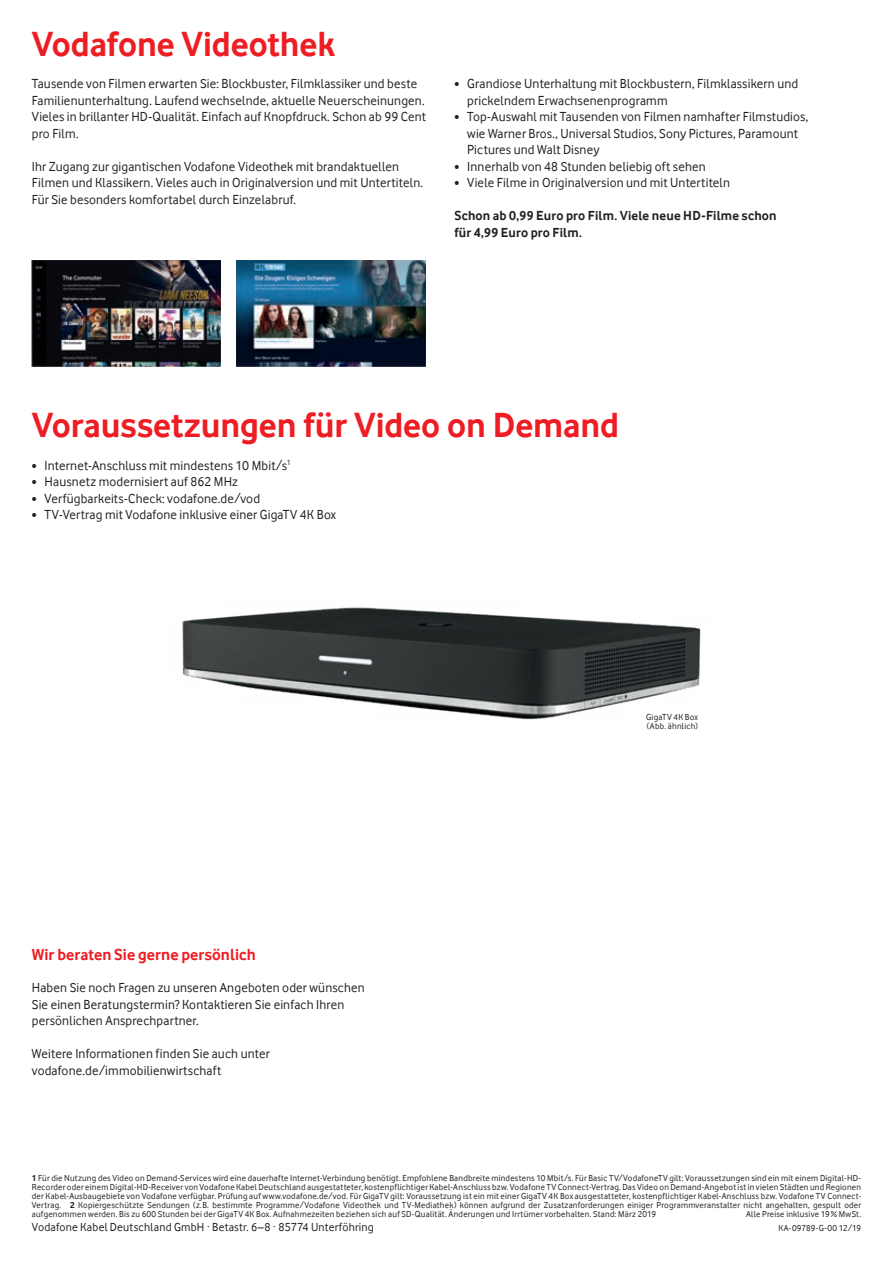
<style>
.page{position:relative;width:893px;height:1263px;background:#fff}
.page>*{position:absolute;margin:0;border:0;box-sizing:border-box;transform-origin:0 0}
.t1{font:700 36px "Vodafone Rg";letter-spacing:-.005em;color:#ee1d23}
.t2{font:700 16.5px "Vodafone Rg";letter-spacing:.005em;color:#ee1d23}
.t3{font:13.5px/16.5px "Vodafone Rg";letter-spacing:.015em;color:#231f20}
.t4{font:700 13.5px/16.5px "Vodafone Rg";letter-spacing:.01em;color:#231f20}
.t5{font:12px "Vodafone Rg";letter-spacing:.015em;color:#231f20}
.t6{font:9px/9px "Vodafone Rg";letter-spacing:.025em;color:#231f20}
.s1{font-size:10.5px}
.s2{font-weight:700}
</style>
<div class="page">
<img style="left:182px;top:607px;width:519px;height:113px">
<img style="left:237px;top:260px;width:189px;height:106px">
<img style="left:32px;top:260px;width:189px;height:106px">
<h1 class="t1" style="left:32px;top:23px;width:305px">Vodafone Videothek</h1>
<p class="t3" style="left:32px;top:75px;width:396px">Tausende von Filmen erwarten Sie: Blockbuster, Filmklassiker und beste Familienunterhaltung. Laufend wechselnde, aktuelle Neuerscheinungen.<br>Vieles in brillanter HD-Qualität. Einfach auf Knopfdruck. Schon ab 99 Cent pro Film.</p>
<p class="t3" style="left:32px;top:158px;width:393px">Ihr Zugang zur gigantischen Vodafone Videothek mit brandaktuellen<br>Filmen und Klassikern. Vieles auch in Originalversion und mit Untertiteln.<br>Für Sie besonders komfortabel durch Einzelabruf.</p>
<p class="t3" style="left:467px;top:75px;width:332px;text-indent:-13px"><span class="s1">•</span> Grandiose Unterhaltung mit Blockbustern, Filmklassikern und prickelndem Erwachsenenprogramm</p>
<p class="t3" style="left:467px;top:108px;width:343px;text-indent:-13px"><span class="s1">•</span> Top-Auswahl mit Tausenden von Filmen namhafter Filmstudios, wie Warner Bros., Universal Studios, Sony Pictures, Paramount<br>Pictures und Walt Disney</p>
<p class="t3" style="left:454px;top:158px;width:253px"><span class="s1">•</span> Innerhalb von 48 Stunden beliebig oft sehen</p>
<p class="t3" style="left:454px;top:174px;width:277px"><span class="s1">•</span> Viele Filme in Originalversion und mit Untertiteln</p>
<p class="t4" style="left:454px;top:207px;width:324px">Schon ab 0,99 Euro pro Film. Viele neue HD-Filme schon für 4,99 Euro pro Film.</p>
<h1 class="t1" style="left:32px;top:404px;width:589px">Voraussetzungen für Video on Demand</h1>
<p class="t3" style="left:32px;top:457px;width:260px"><span class="s1">•</span> Internet-Anschluss mit mindestens 10 Mbit/s<sup>1</sup></p>
<p class="t3" style="left:32px;top:473px;width:208px"><span class="s1">•</span> Hausnetz modernisiert auf 862 MHz</p>
<p class="t3" style="left:32px;top:490px;width:230px"><span class="s1">•</span> Verfügbarkeits-Check: vodafone.de/vod</p>
<p class="t3" style="left:32px;top:506px;width:306px"><span class="s1">•</span> TV-Vertrag mit Vodafone inklusive einer GigaTV 4K Box</p>
<p class="t2" style="left:32px;top:945px;width:225px">Wir beraten Sie gerne persönlich</p>
<p class="t3" style="left:32px;top:979px;width:334px">Haben Sie noch Fragen zu unseren Angeboten oder wünschen<br>Sie einen Beratungstermin? Kontaktieren Sie einfach Ihren persönlichen Ansprechpartner.</p>
<p class="t3" style="left:32px;top:1045px;width:239px">Weitere Informationen finden Sie auch unter vodafone.de/immobilienwirtschaft</p>
<p class="t6" style="left:646px;top:712px;width:53px">GigaTV 4K Box (Abb. ähnlich)</p>
<p class="t6" style="left:32px;top:1174px;width:831px;text-align:justify"><span class="s2">1</span> Für die Nutzung des Video on Demand-Services wird eine dauerhafte Internet-Verbindung benötigt. Empfohlene Bandbreite mindestens 10 Mbit/s. Für Basic TV/VodafoneTV gilt: Voraussetzungen sind ein mit einem Digital-HD-Recorder oder einem Digital-HD-Receiver von Vodafone Kabel Deutschland ausgestatteter, kostenpflichtiger Kabel-Anschluss bzw. Vodafone TV Connect-Vertrag. Das Video on Demand-Angebot ist in vielen Städten und Regionen der Kabel-Ausbaugebiete von Vodafone verfügbar. Prüfung auf www.vodafone.de/vod. Für GigaTV gilt: Voraussetzung ist ein mit einer GigaTV 4K Box ausgestatteter, kostenpflichtiger Kabel-Anschluss bzw. Vodafone TV Connect-Vertrag. <span class="s2">2</span> Kopiergeschützte Sendungen (z.B. bestimmte Programme/Vodafone Videothek und TV-Mediathek) können aufgrund der Zusatzanforderungen einiger Programmveranstalter nicht angehalten, gespult oder aufgenommen werden. Bis zu 600 Stunden bei der GigaTV 4K Box. Aufnahmezeiten beziehen sich auf SD-Qualität. Änderungen und Irrtümer vorbehalten. Stand: März 2019</p>
<p class="t6" style="left:746px;top:1210px;width:116px">Alle Preise inklusive 19% MwSt.</p>
<p class="t5" style="left:32px;top:1220px;width:344px">Vodafone Kabel Deutschland GmbH ∙ Betastr. 6–8 ∙ 85774 Unterföhring</p>
<p class="t6" style="left:778px;top:1223px;width:84px">KA-09789-G-00 12/19</p>
</div>
